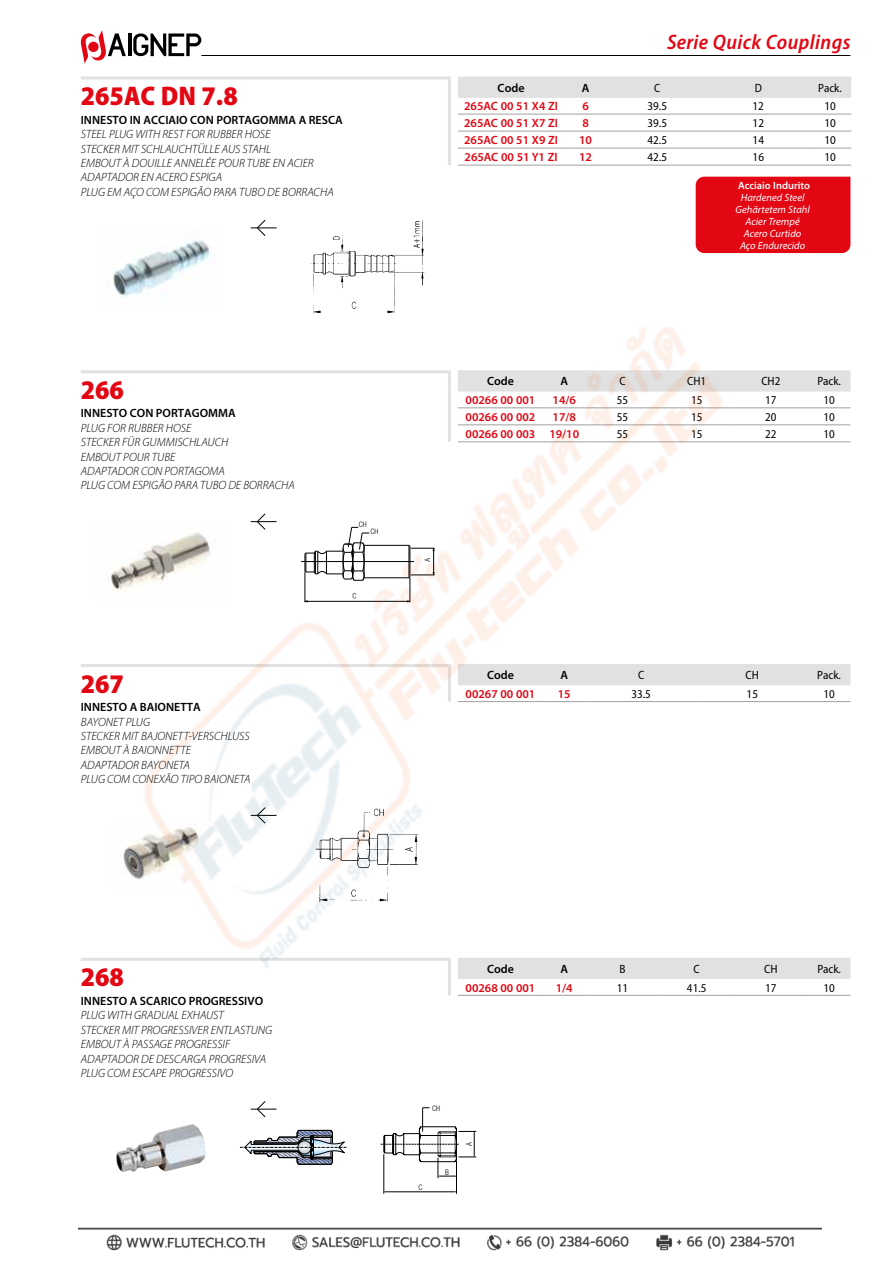
<style>
.page{position:relative;width:893px;height:1263px;background:#fff}
.page>*{position:absolute;margin:0;border:0;box-sizing:border-box;transform-origin:0 0}
.t1{font:900 semi-condensed 27px "Myriad Pro";color:#e30613}
.t2{font:italic 600 semi-condensed 21px "Myriad Pro";letter-spacing:.02em;color:#e30613}
.t3{font:italic 300 12px/14.4px "Myriad Pro";color:#000}
.t4{font:600 12px "Myriad Pro";color:#e30613}
.t5{font:600 12px "Myriad Pro";color:#000}
.t6{font:semi-condensed 12px "Myriad Pro";color:#000}
.t7{font:italic 10.5px/12px "Myriad Pro";color:#fff;text-align:center}
.t8{font:600 10.5px "Myriad Pro";color:#fff}
.t9{font:300 condensed 7.65px "Helvetica Neue LT Std";color:#000}
.t10{font:300 condensed 7.5px "Helvetica Neue LT Std";color:#000}
</style>
<div class="page">
<hr style="left:201px;top:55px;width:649px;height:1px;background:#000">
<hr style="left:128px;top:33px;width:3px;height:23px;background:#000">
<svg style="left:133px;top:33px;width:68px;height:23px"></svg>
<svg style="left:80px;top:30px;width:46px;height:34px"></svg>
<hr style="left:81px;top:77px;width:368px;height:3px;background:#e1e1e1">
<hr style="left:81px;top:370px;width:368px;height:3px;background:#e1e1e1">
<hr style="left:81px;top:664px;width:368px;height:3px;background:#e1e1e1">
<hr style="left:81px;top:958px;width:368px;height:3px;background:#e1e1e1">
<div style="left:458px;top:77px;width:393px;height:21px;background:#e1e1e1"></div>
<hr style="left:809px;top:114px;width:42px;height:1px;background:#a1a1a1">
<hr style="left:809px;top:131px;width:42px;height:1px;background:#a1a1a1">
<hr style="left:809px;top:148px;width:42px;height:1px;background:#a1a1a1">
<hr style="left:809px;top:165px;width:42px;height:1px;background:#a1a1a1">
<hr style="left:448px;top:77px;width:3px;height:21px;background:#e3e3e3">
<hr style="left:458px;top:114px;width:106px;height:1px;background:#a1a1a1">
<hr style="left:564px;top:114px;width:43px;height:1px;background:#a1a1a1">
<hr style="left:607px;top:114px;width:101px;height:1px;background:#a1a1a1">
<hr style="left:708px;top:114px;width:101px;height:1px;background:#a1a1a1">
<hr style="left:458px;top:131px;width:106px;height:1px;background:#a1a1a1">
<hr style="left:564px;top:131px;width:43px;height:1px;background:#a1a1a1">
<hr style="left:607px;top:131px;width:101px;height:1px;background:#a1a1a1">
<hr style="left:708px;top:131px;width:101px;height:1px;background:#a1a1a1">
<hr style="left:458px;top:148px;width:106px;height:1px;background:#a1a1a1">
<hr style="left:564px;top:148px;width:43px;height:1px;background:#a1a1a1">
<hr style="left:607px;top:148px;width:101px;height:1px;background:#a1a1a1">
<hr style="left:708px;top:148px;width:101px;height:1px;background:#a1a1a1">
<hr style="left:458px;top:165px;width:106px;height:1px;background:#a1a1a1">
<hr style="left:564px;top:165px;width:43px;height:1px;background:#a1a1a1">
<hr style="left:607px;top:165px;width:101px;height:1px;background:#a1a1a1">
<hr style="left:708px;top:165px;width:101px;height:1px;background:#a1a1a1">
<hr style="left:448px;top:98px;width:3px;height:16px;background:#e1e1e1">
<hr style="left:448px;top:114px;width:3px;height:17px;background:#e1e1e1">
<hr style="left:448px;top:131px;width:3px;height:17px;background:#e1e1e1">
<hr style="left:448px;top:148px;width:3px;height:17px;background:#e1e1e1">
<div style="left:696px;top:177px;width:154px;height:76px;background:#e30613"></div>
<img style="left:310px;top:220px;width:114px;height:48px">
<img style="left:124px;top:240px;width:86px;height:28px">
<svg style="left:251px;top:220px;width:26px;height:16px"></svg>
<svg style="left:810px;top:370px;width:40px;height:22px"></svg>
<hr style="left:808px;top:408px;width:42px;height:1px;background:#a1a1a1">
<hr style="left:808px;top:425px;width:42px;height:1px;background:#a1a1a1">
<hr style="left:808px;top:442px;width:42px;height:1px;background:#a1a1a1">
<svg style="left:810px;top:664px;width:40px;height:21px"></svg>
<hr style="left:808px;top:701px;width:42px;height:1px;background:#a1a1a1">
<svg style="left:810px;top:958px;width:40px;height:21px"></svg>
<hr style="left:458px;top:995px;width:85px;height:1px;background:#a1a1a1">
<hr style="left:543px;top:995px;width:43px;height:1px;background:#a1a1a1">
<hr style="left:586px;top:995px;width:74px;height:1px;background:#a1a1a1">
<hr style="left:660px;top:995px;width:74px;height:1px;background:#a1a1a1">
<hr style="left:734px;top:995px;width:74px;height:1px;background:#a1a1a1">
<hr style="left:808px;top:995px;width:42px;height:1px;background:#a1a1a1">
<svg style="left:240px;top:1130px;width:107px;height:35px"></svg>
<hr style="left:385px;top:1191px;width:70px;height:1px;background:#000">
<hr style="left:384px;top:1154px;width:1px;height:40px;background:#000">
<hr style="left:456px;top:1161px;width:1px;height:33px;background:#000">
<svg style="left:381px;top:1107px;width:95px;height:71px"></svg>
<img style="left:116px;top:1124px;width:90px;height:48px">
<svg style="left:251px;top:1101px;width:26px;height:16px"></svg>
<img style="left:78px;top:1227px;width:743px;height:24px">
<img style="left:108px;top:268px;width:702px;height:727px">
<svg style="left:353px;top:593px;width:3px;height:6px"></svg>
<svg style="left:407px;top:544px;width:28px;height:58px"></svg>
<h1 class="t1" style="left:81px;top:81px;width:158px">265AC DN 7.8</h1>
<p class="t5" style="left:81px;top:112px;width:263px">INNESTO IN ACCIAIO CON PORTAGOMMA A RESCA</p>
<p class="t3" style="left:81px;top:127px;width:254px">STEEL PLUG WITH REST FOR RUBBER HOSE<br>STECKER MIT SCHLAUCHTÜLLE AUS STAHL<br>EMBOUT À DOUILLE ANNELÉE POUR TUBE EN ACIER ADAPTADOR EN ACERO ESPIGA<br>PLUG EM AÇO COM ESPIGÃO PARA TUBO DE BORRACHA</p>
<h1 class="t1" style="left:81px;top:374px;width:45px">266</h1>
<p class="t5" style="left:81px;top:406px;width:156px">INNESTO CON PORTAGOMMA</p>
<p class="t3" style="left:81px;top:421px;width:216px">PLUG FOR RUBBER HOSE<br>STECKER FÜR GUMMISCHLAUCH<br>EMBOUT POUR TUBE<br>ADAPTADOR CON PORTAGOMA<br>PLUG COM ESPIGÃO PARA TUBO DE BORRACHA</p>
<h1 class="t1" style="left:81px;top:668px;width:45px">267</h1>
<p class="t5" style="left:81px;top:699px;width:121px">INNESTO A BAIONETTA</p>
<p class="t3" style="left:81px;top:715px;width:171px">BAYONET PLUG<br>STECKER MIT BAJONETT-VERSCHLUSS<br>EMBOUT À BAIONNETTE<br>ADAPTADOR BAYONETA<br>PLUG COM CONEXÃO TIPO BAIONETA</p>
<p class="t10" style="left:359px;top:520px;width:9px">CH</p>
<p class="t10" style="left:371px;top:527px;width:9px">CH</p>
<h2 class="t2" style="left:667px;top:31px;width:185px">Serie Quick Couplings</h2>
<p class="t5" style="left:498px;top:80px;width:28px">Code</p>
<p class="t5" style="left:582px;top:80px;width:9px">A</p>
<p class="t6" style="left:654px;top:81px;width:8px">C</p>
<p class="t6" style="left:755px;top:81px;width:9px">D</p>
<p class="t6" style="left:818px;top:81px;width:25px">Pack.</p>
<p class="t4" style="left:464px;top:99px;width:95px">265AC 00 51 X4 ZI</p>
<p class="t4" style="left:582px;top:99px;width:8px">6</p>
<p class="t6" style="left:648px;top:100px;width:21px">39.5</p>
<p class="t6" style="left:753px;top:100px;width:13px">12</p>
<p class="t6" style="left:824px;top:100px;width:13px">10</p>
<p class="t4" style="left:464px;top:115px;width:95px">265AC 00 51 X7 ZI</p>
<p class="t4" style="left:582px;top:115px;width:8px">8</p>
<p class="t6" style="left:648px;top:117px;width:21px">39.5</p>
<p class="t6" style="left:753px;top:117px;width:13px">12</p>
<p class="t6" style="left:824px;top:117px;width:13px">10</p>
<p class="t4" style="left:464px;top:132px;width:95px">265AC 00 51 X9 ZI</p>
<p class="t4" style="left:579px;top:132px;width:14px">10</p>
<p class="t6" style="left:648px;top:134px;width:21px">42.5</p>
<p class="t6" style="left:753px;top:134px;width:13px">14</p>
<p class="t6" style="left:824px;top:134px;width:13px">10</p>
<p class="t4" style="left:465px;top:149px;width:95px">265AC 00 51 Y1 ZI</p>
<p class="t4" style="left:579px;top:149px;width:14px">12</p>
<p class="t6" style="left:648px;top:151px;width:21px">42.5</p>
<p class="t6" style="left:753px;top:151px;width:13px">16</p>
<p class="t6" style="left:824px;top:151px;width:13px">10</p>
<p class="t8" style="left:738px;top:179px;width:73px">Acciaio Indurito</p>
<p class="t7" style="left:735px;top:191px;width:76px">Hardened Steel<br>Gehärtetem Stahl<br>Acier Trempé<br>Acero Curtido<br>Aço Endurecido</p>
<p class="t5" style="left:487px;top:374px;width:28px">Code</p>
<p class="t5" style="left:560px;top:374px;width:9px">A</p>
<p class="t6" style="left:619px;top:375px;width:8px">C</p>
<p class="t6" style="left:687px;top:375px;width:21px">CH1</p>
<p class="t6" style="left:761px;top:375px;width:21px">CH2</p>
<p class="t6" style="left:817px;top:375px;width:25px">Pack.</p>
<p class="t4" style="left:466px;top:392px;width:71px">00266 00 001</p>
<p class="t4" style="left:553px;top:392px;width:25px">14/6</p>
<p class="t6" style="left:617px;top:394px;width:13px">55</p>
<p class="t6" style="left:691px;top:394px;width:13px">15</p>
<p class="t6" style="left:765px;top:394px;width:13px">17</p>
<p class="t6" style="left:823px;top:394px;width:13px">10</p>
<p class="t4" style="left:466px;top:409px;width:71px">00266 00 002</p>
<p class="t4" style="left:553px;top:409px;width:25px">17/8</p>
<p class="t6" style="left:617px;top:410px;width:13px">55</p>
<p class="t6" style="left:691px;top:410px;width:13px">15</p>
<p class="t6" style="left:765px;top:410px;width:13px">20</p>
<p class="t6" style="left:823px;top:410px;width:13px">10</p>
<p class="t4" style="left:466px;top:426px;width:115px">00266 00 003 19/10</p>
<p class="t6" style="left:617px;top:427px;width:13px">55</p>
<p class="t6" style="left:691px;top:427px;width:13px">15</p>
<p class="t6" style="left:765px;top:427px;width:13px">22</p>
<p class="t6" style="left:823px;top:427px;width:13px">10</p>
<p class="t5" style="left:487px;top:667px;width:28px">Code</p>
<p class="t5" style="left:560px;top:667px;width:9px">A</p>
<p class="t6" style="left:638px;top:669px;width:8px">C</p>
<p class="t6" style="left:746px;top:669px;width:15px">CH</p>
<p class="t6" style="left:817px;top:669px;width:25px">Pack.</p>
<p class="t4" style="left:466px;top:686px;width:71px">00267 00 001</p>
<p class="t4" style="left:558px;top:686px;width:14px">15</p>
<p class="t6" style="left:631px;top:687px;width:21px">33.5</p>
<p class="t6" style="left:747px;top:687px;width:13px">15</p>
<p class="t6" style="left:823px;top:687px;width:13px">10</p>
<h1 class="t1" style="left:81px;top:962px;width:45px">268</h1>
<p class="t5" style="left:81px;top:993px;width:184px">INNESTO A SCARICO PROGRESSIVO</p>
<p class="t3" style="left:81px;top:1008px;width:193px">PLUG WITH GRADUAL EXHAUST<br>STECKER MIT PROGRESSIVER ENTLASTUNG<br>EMBOUT À PASSAGE PROGRESSIF<br>ADAPTADOR DE DESCARGA PROGRESIVA<br>PLUG COM ESCAPE PROGRESSIVO</p>
<p class="t5" style="left:487px;top:961px;width:28px">Code</p>
<p class="t5" style="left:560px;top:961px;width:9px">A</p>
<p class="t6" style="left:620px;top:962px;width:8px">B</p>
<p class="t6" style="left:694px;top:962px;width:8px">C</p>
<p class="t6" style="left:764px;top:962px;width:15px">CH</p>
<p class="t6" style="left:817px;top:962px;width:25px">Pack.</p>
<p class="t4" style="left:466px;top:980px;width:71px">00268 00 001</p>
<p class="t4" style="left:556px;top:980px;width:18px">1/4</p>
<p class="t6" style="left:617px;top:981px;width:13px">11</p>
<p class="t6" style="left:687px;top:981px;width:21px">41.5</p>
<p class="t6" style="left:765px;top:981px;width:13px">17</p>
<p class="t6" style="left:823px;top:981px;width:13px">10</p>
<p class="t9" style="left:432px;top:1104px;width:9px">CH</p>
<p class="t9" style="left:418px;top:1183px;width:5px">C</p>
<p class="t9" style="left:445px;top:1168px;width:5px">B</p>
<p class="t9" style="left:465px;top:1146px;width:5px;rotate:-90deg">A</p>
</div>
